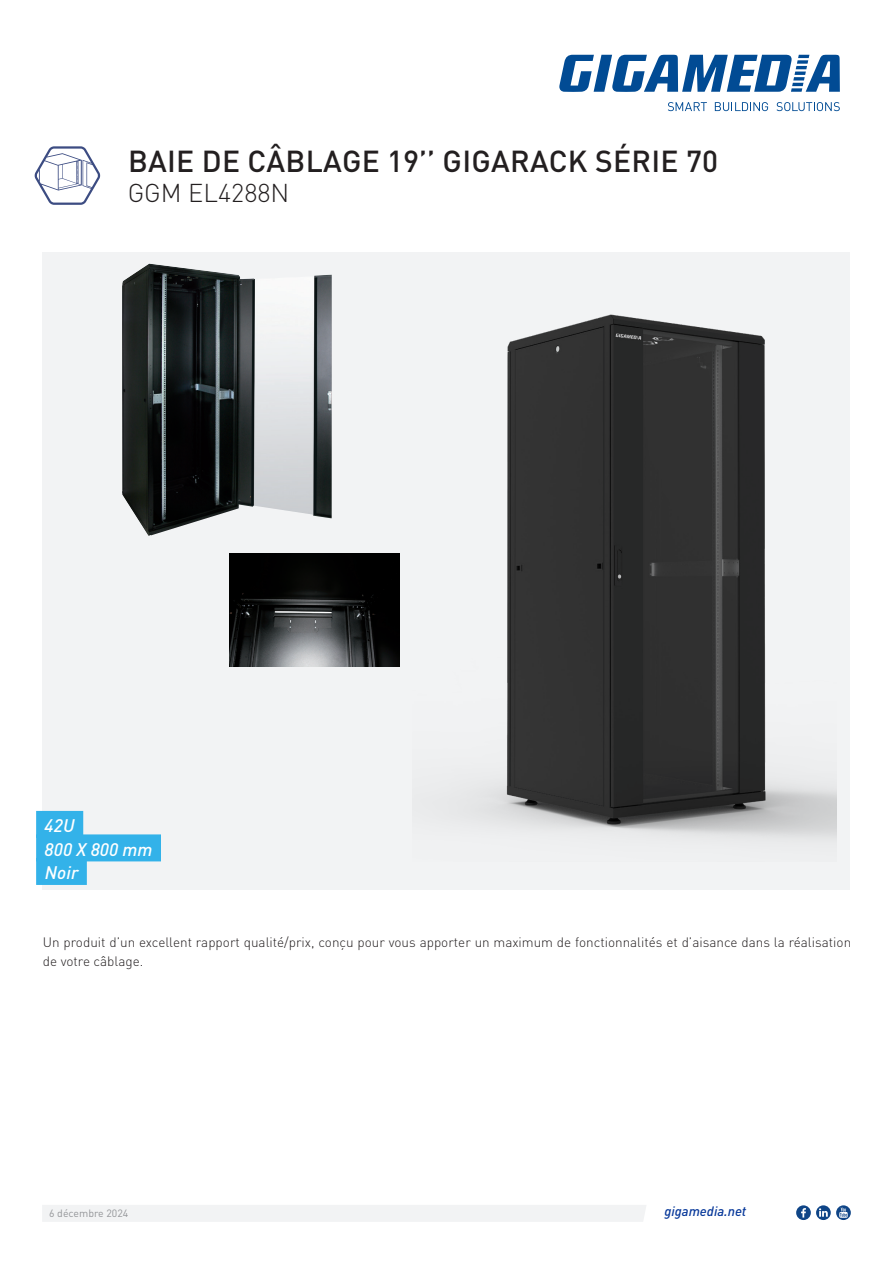
<style>
.page{position:relative;width:893px;height:1263px;background:#fff}
.page>*{position:absolute;margin:0;border:0;box-sizing:border-box;transform-origin:0 0}
._00_TITRE_Titre{font:500 30px "DINOT";letter-spacing:.01em;color:#231f20}
._00_TITRE_Titre-2{font:300 25.5px "DINOT";color:#231f20}
.accroche_VEdette_COULEUR_FAMILLE{font:italic 500 18px "DINOT";letter-spacing:.005em;color:#fff}
.t1{font:300 13.5px/19.5px "DINOT";color:#231f20}
.t2{font:italic 500 13.5px "DINOT";color:#07389a}
.t3{font:10.5px "DINOT";color:#939598}
</style>
<div class="page">
<div style="left:43px;top:252px;width:807px;height:638px;background:#f2f3f4"></div>
<svg style="left:559px;top:55px;width:281px;height:37px"></svg>
<svg style="left:668px;top:102px;width:39px;height:9px"></svg>
<svg style="left:715px;top:102px;width:53px;height:9px"></svg>
<svg style="left:776px;top:102px;width:64px;height:9px"></svg>
<div style="left:42px;top:1205px;width:604px;height:17px;background:#f2f3f4"></div>
<svg style="left:836px;top:1205px;width:15px;height:15px"></svg>
<svg style="left:839px;top:1207px;width:9px;height:11px"></svg>
<svg style="left:816px;top:1205px;width:15px;height:15px"></svg>
<svg style="left:819px;top:1208px;width:9px;height:9px"></svg>
<svg style="left:796px;top:1205px;width:15px;height:15px"></svg>
<svg style="left:801px;top:1208px;width:5px;height:9px"></svg>
<img style="left:447px;top:314px;width:390px;height:527px">
<img style="left:122px;top:264px;width:210px;height:272px">
<img style="left:230px;top:553px;width:170px;height:114px">
<div style="left:36px;top:811px;width:47px;height:27px;background:#33b2e9"></div>
<div style="left:36px;top:834px;width:125px;height:27px;background:#33b2e9"></div>
<div style="left:36px;top:858px;width:51px;height:27px;background:#33b2e9"></div>
<svg style="left:34px;top:146px;width:66px;height:59px"></svg>
<p class="_00_TITRE_Titre" style="left:128px;top:138px;width:591px">BAIE DE CÂBLAGE 19’’ GIGARACK SÉRIE 70</p>
<p class="_00_TITRE_Titre-2" style="left:128px;top:174px;width:163px">GGM EL4288N</p>
<p class="accroche_VEdette_COULEUR_FAMILLE" style="left:45px;top:812px;width:32px">42U</p>
<p class="accroche_VEdette_COULEUR_FAMILLE" style="left:45px;top:835px;width:109px">800 X 800 mm</p>
<p class="accroche_VEdette_COULEUR_FAMILLE" style="left:45px;top:859px;width:35px">Noir</p>
<p class="t1" style="left:43px;top:931px;width:810px">Un produit d’un excellent rapport qualité/prix, conçu pour vous apporter un maximum de fonctionnalités et d’aisance dans la réalisation de votre câblage.</p>
<p class="t3" style="left:49px;top:1205px;width:81px">6 décembre 2024</p>
<p class="t2" style="left:664px;top:1201px;width:83px">gigamedia.net</p>
</div>
